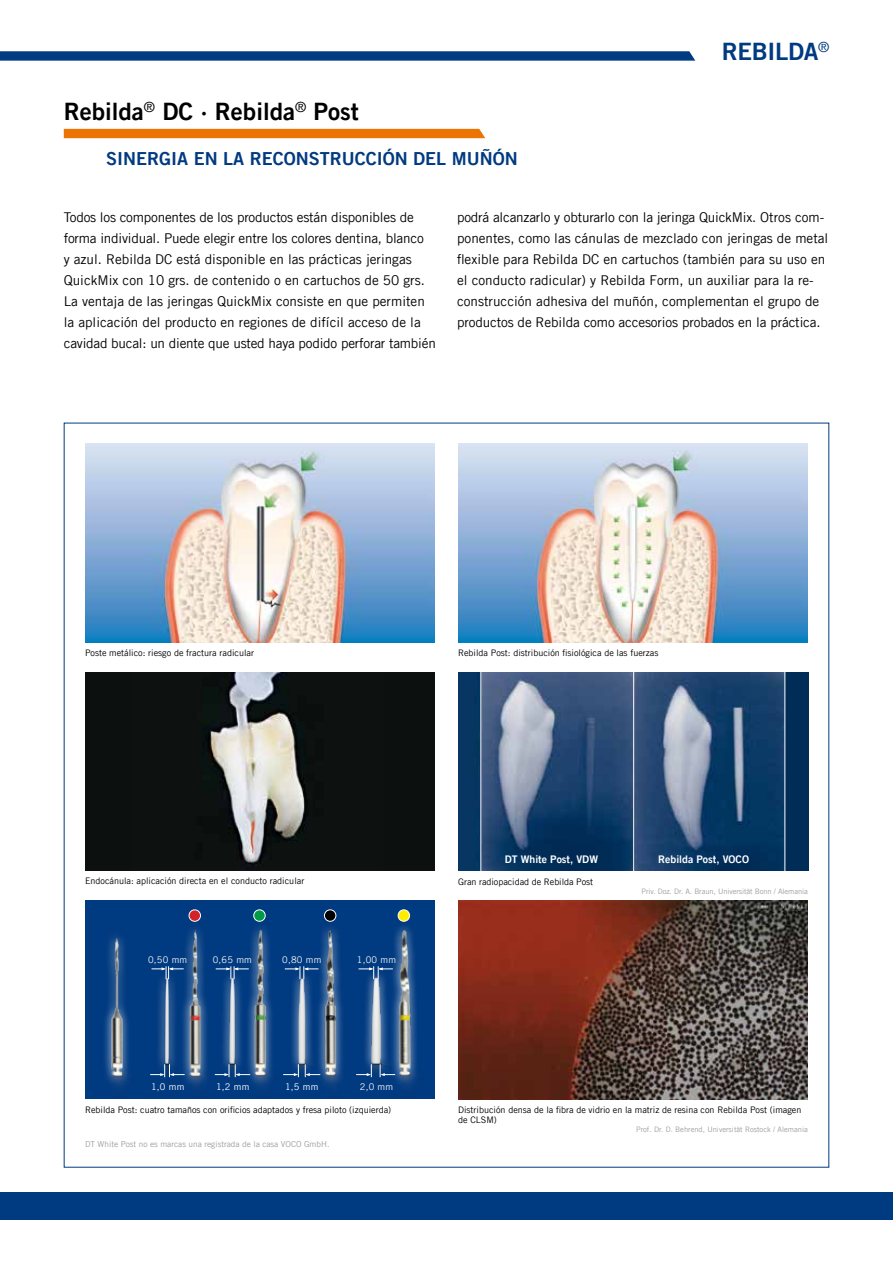
<style>
.page{position:relative;width:893px;height:1263px;background:#fff}
.page>*{position:absolute;margin:0;border:0;box-sizing:border-box;transform-origin:0 0}
.t1{font:24px "Trade Gothic LT Com Bd 2";color:#000}
.t2{font:24px "Trade Gothic LT Com Bd 2";letter-spacing:-.015em;color:#003a80}
.t3{font:18px "Trade Gothic LT Com Bd 2";color:#003a80}
.t4{font:13.5px/21px "Trade Gothic LT Com";color:#000}
.t5{font:10.5px "Trade Gothic LT Com Bd 2";color:#fff}
.t6{font:9.15px "Trade Gothic LT Com";letter-spacing:.025em;color:#f6f6f6}
.t7{font:9.15px "Trade Gothic LT Com";color:#fff}
.t8{font:9px/10.8px "Trade Gothic LT Com";color:#000}
.t9{font:8.25px "Trade Gothic LT Com";color:#9c9e9f}
.t10{font:7.5px "Trade Gothic LT Com";color:#9c9e9f}
</style>
<div class="page">
<div style="left:0;top:1192px;width:893px;height:28px;background:#003a80"></div>
<svg style="left:0;top:51px;width:695px;height:10px;background:#114788"></svg>
<div style="left:64px;top:129px;width:421px;height:9px;background:#ec7405"></div>
<img style="left:85px;top:444px;width:350px;height:198px">
<img style="left:458px;top:444px;width:350px;height:198px">
<div style="left:85px;top:672px;width:350px;height:199px;background:#0c1110"></div>
<img style="left:207px;top:672px;width:99px;height:195px">
<img style="left:458px;top:900px;width:350px;height:199px">
<div style="left:85px;top:900px;width:350px;height:199px;background:#003a80"></div>
<img style="left:151px;top:968px;width:236px;height:110px">
<div style="left:254px;top:910px;width:11px;height:11px;background:#009b47;border-radius:50%"></div>
<div style="left:254px;top:909px;width:11px;height:12px;border:1px solid #fff;border-radius:50%"></div>
<div style="left:189px;top:910px;width:11px;height:11px;background:#d32329;border-radius:50%"></div>
<div style="left:189px;top:909px;width:12px;height:12px;border:1px solid #fff;border-radius:50%"></div>
<div style="left:324px;top:910px;width:12px;height:11px;background:#000;border-radius:50%"></div>
<div style="left:324px;top:909px;width:12px;height:12px;border:1px solid #fff;border-radius:50%"></div>
<div style="left:398px;top:910px;width:12px;height:11px;background:#ffed00;border-radius:50%"></div>
<div style="left:398px;top:909px;width:12px;height:12px;border:1px solid #fff;border-radius:50%"></div>
<svg style="left:283px;top:1064px;width:16px;height:13px"></svg>
<svg style="left:305px;top:1064px;width:8px;height:13px"></svg>
<svg style="left:356px;top:1064px;width:16px;height:13px"></svg>
<svg style="left:380px;top:1064px;width:8px;height:13px"></svg>
<svg style="left:217px;top:966px;width:26px;height:13px"></svg>
<svg style="left:285px;top:966px;width:28px;height:13px"></svg>
<svg style="left:359px;top:966px;width:29px;height:13px"></svg>
<svg style="left:217px;top:1064px;width:26px;height:13px"></svg>
<svg style="left:150px;top:1064px;width:26px;height:13px"></svg>
<svg style="left:152px;top:966px;width:24px;height:13px"></svg>
<div style="left:459px;top:672px;width:349px;height:199px;background:#002d57"></div>
<img style="left:459px;top:672px;width:325px;height:199px">
<hr style="left:784px;top:670px;width:1px;height:204px;background:#fff">
<hr style="left:480px;top:670px;width:1px;height:204px;background:#fff">
<hr style="left:633px;top:670px;width:1px;height:204px;background:#fff">
<img style="left:388px;top:916px;width:29px;height:170px">
<img style="left:313px;top:917px;width:43px;height:168px">
<div style="left:245px;top:921px;width:38px;height:180px;background:#fff;opacity:.75"></div>
<img style="left:243px;top:916px;width:39px;height:184px">
<div style="left:180px;top:922px;width:37px;height:179px;background:#003a80"></div>
<img style="left:176px;top:916px;width:39px;height:184px">
<div style="left:102px;top:930px;width:38px;height:172px;background:#fff;opacity:.75"></div>
<img style="left:102px;top:930px;width:38px;height:167px">
<h1 class="t1" style="left:64px;top:97px;width:297px">Rebilda<sup>®</sup> DC · Rebilda<sup>®</sup> Post</h1>
<h2 class="t3" style="left:106px;top:147px;width:413px">SINERGIA EN LA RECONSTRUCCIÓN DEL MUÑÓN</h2>
<h1 class="t2" style="left:722px;top:37px;width:109px">REBILDA<sup>®</sup></h1>
<p class="t4" style="left:64px;top:207px;width:374px">Todos los componentes de los productos están disponibles de forma individual. Puede elegir entre los colores dentina, blanco<br>y azul. Rebilda DC está disponible en las prácticas jeringas QuickMix con 10 grs. de contenido o en cartuchos de 50 grs.<br>La ventaja de las jeringas QuickMix consiste en que permiten la aplicación del producto en regiones de difícil acceso de la cavidad bucal: un diente que usted haya podido perforar también</p>
<p class="t4" style="left:457px;top:207px;width:373px">podrá alcanzarlo y obturarlo con la jeringa QuickMix. Otros com&shy;ponentes, como las cánulas de mezclado con jeringas de metal flexible para Rebilda DC en cartuchos (también para su uso en el conducto radicular) y Rebilda Form, un auxiliar para la re&shy;construcción adhesiva del muñón, complementan el grupo de productos de Rebilda como accesorios probados en la práctica.</p>
<p class="t8" style="left:85px;top:647px;width:170px">Poste metálico: riesgo de fractura radicular</p>
<p class="t8" style="left:458px;top:647px;width:202px">Rebilda Post: distribución fisiológica de las fuerzas</p>
<p class="t5" style="left:500px;top:850px;width:24px">DMG</p>
<p class="t5" style="left:731px;top:850px;width:28px">VOCO</p>
<p class="t5" style="left:505px;top:853px;width:95px">DT White Post, VDW</p>
<p class="t5" style="left:658px;top:853px;width:92px">Rebilda Post, VOCO</p>
<p class="t8" style="left:85px;top:875px;width:221px">Endocánula: aplicación directa en el conducto radicular</p>
<p class="t8" style="left:458px;top:877px;width:137px">Gran radiopacidad de Rebilda Post</p>
<p class="t6" style="left:148px;top:954px;width:41px">0,50 mm</p>
<p class="t6" style="left:213px;top:954px;width:41px">0,65 mm</p>
<p class="t6" style="left:282px;top:954px;width:41px">0,80 mm</p>
<p class="t6" style="left:357px;top:954px;width:41px">1,00 mm</p>
<p class="t7" style="left:151px;top:1081px;width:35px">1,0 mm</p>
<p class="t7" style="left:216px;top:1081px;width:35px">1,2 mm</p>
<p class="t7" style="left:285px;top:1081px;width:35px">1,5 mm</p>
<p class="t6" style="left:360px;top:1081px;width:35px">2,0 mm</p>
<p class="t10" style="left:642px;top:887px;width:168px">Priv. Doz. Dr. A. Braun, Universität Bonn / Alemania</p>
<p class="t8" style="left:85px;top:1104px;width:308px">Rebilda Post: cuatro tamaños con orificios adaptados y fresa piloto (izquierda)</p>
<p class="t8" style="left:458px;top:1104px;width:345px">Distribución densa de la fibra de vidrio en la matriz de resina con Rebilda Post (imagen de CLSM)</p>
<p class="t9" style="left:85px;top:1139px;width:246px">DT White Post no es marcas una registrada de la casa VOCO GmbH.</p>
<p class="t10" style="left:636px;top:1125px;width:173px">Prof. Dr. D. Behrend, Universität Rostock / Alemania</p>
</div>
